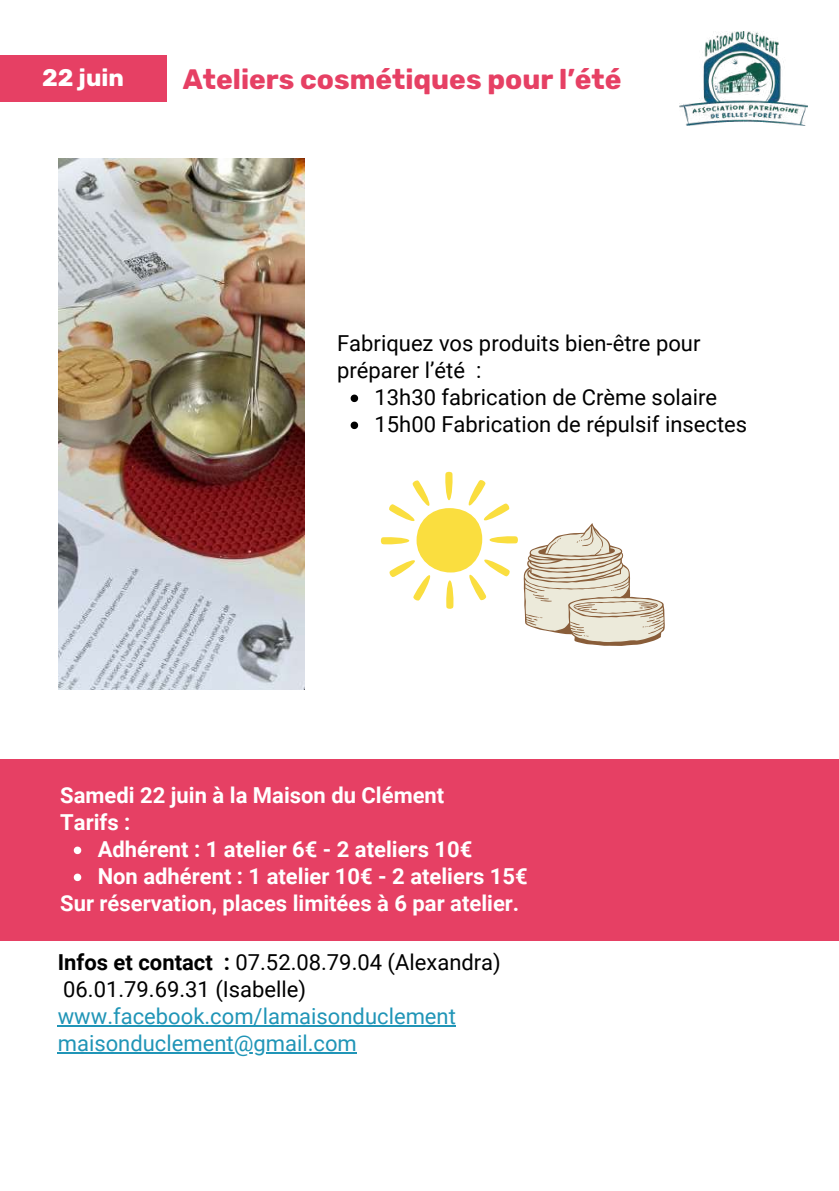
<style>
.page{position:relative;width:839px;height:1191px;background:#fff}
.page>*{position:absolute;margin:0;border:0;box-sizing:border-box;transform-origin:0 0}
.t1{font:700 28px "Rubik";color:#e64064}
.t2{font:700 24px "Rubik";color:#fff}
.t3{font:22px/27px "Roboto";color:#000}
.t4{font:700 22px/27px "Roboto";color:#fff}
.t5{font:22px/27px "Roboto";color:#2095b7}
.s1{font-weight:700}
</style>
<div class="page">
<div style="left:0;top:56px;width:166px;height:46px;background:#e64064"></div>
<div style="left:0;top:759px;width:838px;height:182px;background:#e64064"></div>
<img style="left:58px;top:158px;width:246px;height:531px">
<img style="left:679px;top:31px;width:128px;height:95px">
<svg style="left:380px;top:471px;width:284px;height:175px"></svg>
<svg style="left:74px;top:847px;width:7px;height:7px"></svg>
<svg style="left:74px;top:874px;width:7px;height:7px"></svg>
<svg style="left:350px;top:395px;width:8px;height:7px"></svg>
<svg style="left:350px;top:422px;width:8px;height:7px"></svg>
<hr style="left:58px;top:1025px;width:398px;height:2px;background:#2095b7">
<hr style="left:58px;top:1052px;width:299px;height:2px;background:#2095b7">
<p class="t2" style="left:42px;top:63px;width:83px">22 juin</p>
<p class="t1" style="left:183px;top:62px;width:440px">Ateliers cosmétiques pour l’été</p>
<p class="t3" style="left:337px;top:330px;width:365px">Fabriquez vos produits bien-être pour préparer l’été :</p>
<p class="t3" style="left:374px;top:384px;width:374px">13h30 fabrication de Crème solaire<br>15h00 Fabrication de répulsif insectes</p>
<p class="t4" style="left:60px;top:782px;width:385px">Samedi 22 juin à la Maison du Clément<br>Tarifs :</p>
<p class="t4" style="left:98px;top:836px;width:376px">Adhérent : 1 atelier 6€ - 2 ateliers 10€</p>
<p class="t4" style="left:98px;top:863px;width:431px">Non adhérent : 1 atelier 10€ - 2 ateliers 15€</p>
<p class="t4" style="left:60px;top:890px;width:460px">Sur réservation, places limitées à 6 par atelier.</p>
<p class="t3" style="left:58px;top:949px;width:444px"><span class="s1">Infos et contact :</span> 07.52.08.79.04 (Alexandra)<br>06.01.79.69.31 (Isabelle)</p>
<p class="t5" style="left:58px;top:1003px;width:399px">www.facebook.com/lamaisonduclement maisonduclement@gmail.com</p>
</div>
